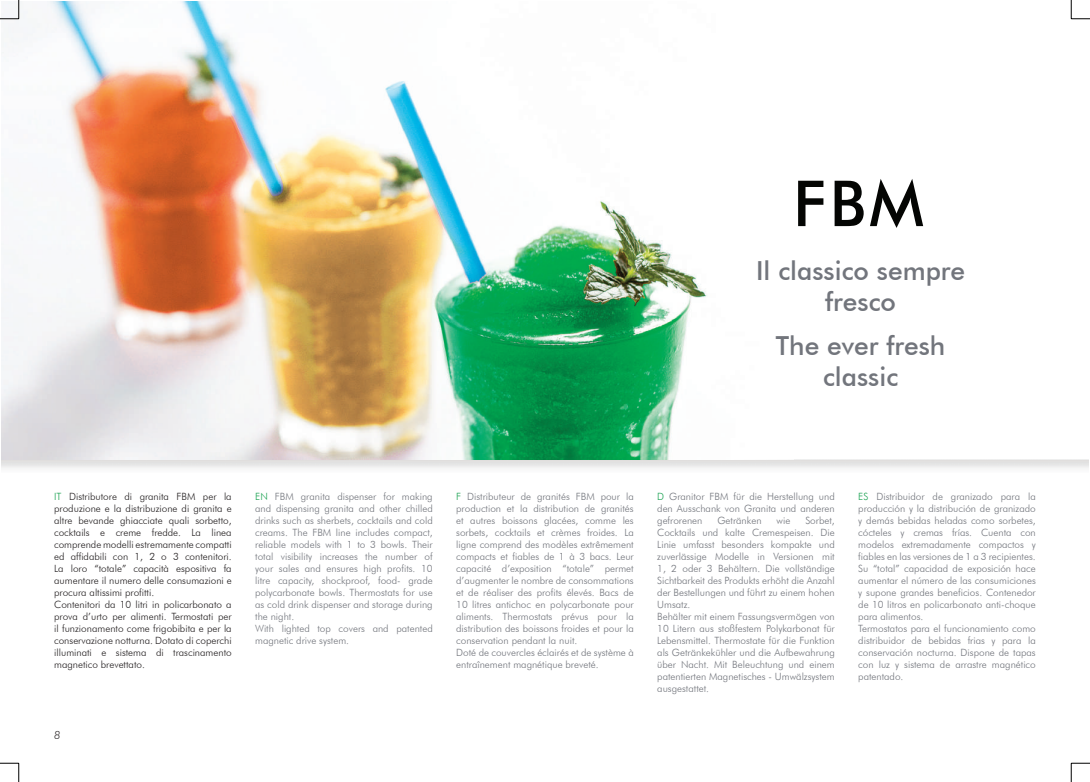
<style>
.page{position:relative;width:1090px;height:782px;background:#fff}
.page>*{position:absolute;margin:0;border:0;box-sizing:border-box;transform-origin:0 0}
.t1{font:500 26.25px/31.2px "Futura BT";color:#72757c;text-align:center}
.t2{font:italic 300 11.25px "Futura BT";color:#231f20}
.t3{font:300 10px/12px "Futura BT";color:#72757c}
.t4{font:300 10px/12px "Futura BT";color:#231f20}
.s1{color:#16a04e}
</style>
<div class="page">
<img style="left:1px;top:180px;width:1088px;height:288px">
<img style="left:1px;top:1px;width:792px;height:458px">
<svg style="left:798px;top:181px;width:25px;height:45px"></svg>
<svg style="left:835px;top:181px;width:29px;height:45px"></svg>
<svg style="left:870px;top:179px;width:53px;height:49px"></svg>
<svg style="left:0;top:0;width:20px;height:20px"></svg>
<svg style="left:0;top:762px;width:20px;height:20px"></svg>
<svg style="left:1070px;top:0;width:20px;height:20px"></svg>
<svg style="left:1070px;top:762px;width:20px;height:20px"></svg>
<h1 class="t1" style="left:756px;top:254px;width:211px">Il classico sempre fresco</h1>
<h1 class="t1" style="left:776px;top:329px;width:171px">The ever fresh classic</h1>
<p class="t4" style="left:54px;top:490px;width:179px"><span class="s1">IT</span> Distributore di granita FBM per la produzione e la distribuzione di granita e altre bevande ghiacciate quali sorbetto, cocktails e creme fredde. La linea comprende modelli estremamente compatti ed affidabili con 1, 2 o 3 contenitori.<br>La loro “totale” capacità espositiva fa aumentare il numero delle consumazioni e procura altissimi profitti.<br>Contenitori da 10 litri in policarbonato a prova d’urto per alimenti. Termostati per il funzionamento come frigobibita e per la conservazione notturna. Dotato di coperchi illuminati e sistema di trascinamento magnetico brevettato.</p>
<p class="t3" style="left:255px;top:490px;width:179px"><span class="s1">EN</span> FBM granita dispenser for making and dispensing granita and other chilled drinks such as sherbets, cocktails and cold creams. The FBM line includes compact, reliable models with 1 to 3 bowls. Their total visibility increases the number of your sales and ensures high profits. 10 litre capacity, shockproof, food- grade polycarbonate bowls. Thermostats for use as cold drink dispenser and storage during the night.<br>With lighted top covers and patented magnetic drive system.</p>
<p class="t3" style="left:456px;top:490px;width:179px"><span class="s1">F</span> Distributeur de granités FBM pour la production et la distribution de granités et autres boissons glacées, comme les sorbets, cocktails et crèmes froides. La ligne comprend des modèles extrêmement compacts et fiables de 1 à 3 bacs. Leur capacité d’exposition “totale” permet d’augmenter le nombre de consommations et de réaliser des profits élevés. Bacs de 10 litres antichoc en polycarbonate pour aliments. Thermostats prévus pour la distribution des boissons froides et pour la conservation pendant la nuit.<br>Doté de couvercles éclairés et de système à entraînement magnétique breveté.</p>
<p class="t3" style="left:657px;top:490px;width:179px;text-align:justify"><span class="s1">D</span> Granitor FBM für die Herstellung und den Ausschank von Granita und anderen gefrorenen</p>
<p class="t3" style="left:657px;top:514px;width:179px;text-indent:148px">Sorbet, Cocktails und kalte Cremespeisen. Die Linie umfasst besonders kompakte und zuverlässige Modelle in Versionen mit 1, 2 oder 3 Behältern. Die vollständige Sichtbarkeit des Produkts erhöht die Anzahl der Bestellungen und führt zu einem hohen Umsatz.<br>Behälter mit einem Fassungsvermögen von 10 Litern aus stoßfestem Polykarbonat für Lebensmittel. Thermostate für die Funktion als Getränkekühler und die Aufbewahrung über Nacht. Mit Beleuchtung und einem patentierten Magnetisches - Umwälzsystem ausgestattet.</p>
<p class="t3" style="left:717px;top:514px;width:46px">Getränken</p>
<p class="t3" style="left:777px;top:514px;width:15px">wie</p>
<p class="t2" style="left:54px;top:728px;width:8px">8</p>
<p class="t3" style="left:858px;top:490px;width:179px"><span class="s1">ES</span> Distribuidor de granizado para la producción y la distribución de granizado y demás bebidas heladas como sorbetes, cócteles y cremas frías. Cuenta con modelos extremadamente compactos y fiables en las versiones de 1 a 3 recipientes.<br>Su “total” capacidad de exposición hace aumentar el número de las consumiciones y supone grandes beneficios. Contenedor de 10 litros en policarbonato anti-choque para alimentos.<br>Termostatos para el funcionamiento como distribuidor de bebidas frias y para la conservación nocturna. Dispone de tapas con luz y sistema de arrastre magnético patentado.</p>
</div>
